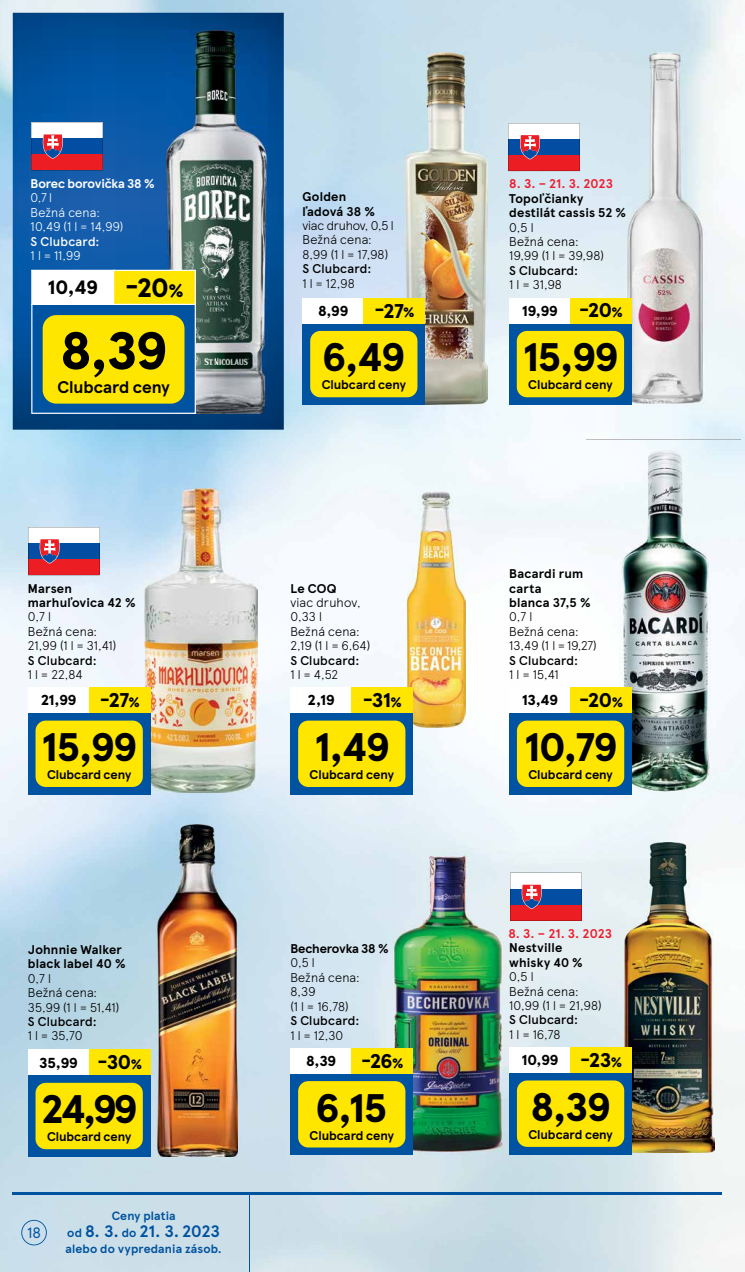
<style>
.page{position:relative;width:745px;height:1272px;background:#fff}
.page>*{position:absolute;margin:0;border:0;box-sizing:border-box;transform-origin:0 0}
.t1{font:900 52.8px "TESCO Modern";color:#000}
.t2{font:900 39.6px "TESCO Modern";letter-spacing:-.03em;color:#000}
.t3{font:900 19.8px "TESCO Modern";color:#000}
.t4{font:900 19.2px "TESCO Modern";color:#000}
.t5{font:700 16.8px "TESCO Modern";letter-spacing:-.005em;color:#000}
.t6{font:700 16.5px "TESCO Modern";letter-spacing:-.02em;color:#00539f}
.t7{font:15px "TESCO Modern";color:#00539f}
.t8{font:900 14.4px "TESCO Modern";letter-spacing:-.005em;color:#000}
.t9{font:300 12.6px/14.4px "TESCO Modern";letter-spacing:.015em;color:#000}
.t10{font:700 12.6px/14.4px "TESCO Modern";letter-spacing:.005em;color:#000}
.t11{font:500 12.6px "TESCO Modern";letter-spacing:.015em;color:#000}
.t12{font:300 12.6px/14.4px "TESCO Modern";letter-spacing:.015em;color:#fff}
.t13{font:700 12.6px "TESCO Modern";color:#ed1c2e}
.t14{font:700 12.6px "TESCO Modern";letter-spacing:-.015em;color:#fff}
.t15{font:700 12.6px "TESCO Modern";letter-spacing:-.015em;color:#000}
.t16{font:500 12.6px "TESCO Modern";letter-spacing:.015em;color:#fff}
.t17{font:700 12px "TESCO Modern";letter-spacing:.015em;color:#00539f}
.s1{font-size:26.4px}
.s2{font-size:13.5px}
.s3{font-size:19.8px}
.s4{font-size:12px}
</style>
<div class="page">
<img style="left:0;top:0;width:744px;height:1271px">
<hr style="left:248px;top:1193px;width:1px;height:78px;background:#00539f">
<svg style="left:21px;top:1219px;width:26px;height:26px"></svg>
<svg style="left:13px;top:13px;width:270px;height:416px;background:#07519a"></svg>
<img style="left:621px;top:842px;width:93px;height:310px">
<img style="left:381px;top:842px;width:135px;height:319px">
<img style="left:619px;top:449px;width:91px;height:343px">
<img style="left:407px;top:491px;width:58px;height:236px">
<img style="left:144px;top:488px;width:113px;height:305px">
<img style="left:586px;top:6px;width:154px;height:433px">
<img style="left:404px;top:52px;width:83px;height:352px">
<img style="left:166px;top:30px;width:101px;height:384px">
<img style="left:157px;top:824px;width:81px;height:332px">
<div style="left:28px;top:1075px;width:122px;height:81px;background:#0053a1"></div>
<div style="left:36px;top:1082px;width:107px;height:67px;background:#ffe600;border-radius:10px"></div>
<div style="left:28px;top:1049px;width:61px;height:26px;background:#fff"></div>
<div style="left:89px;top:1049px;width:61px;height:26px;background:#ffe600"></div>
<svg style="left:31px;top:270px;width:165px;height:144px;background:#c7c94a"></svg>
<div style="left:302px;top:323px;width:123px;height:82px;background:#0053a1"></div>
<div style="left:310px;top:331px;width:107px;height:66px;background:#ffe600;border-radius:10px"></div>
<div style="left:302px;top:298px;width:61px;height:25px;background:#fff"></div>
<div style="left:363px;top:298px;width:62px;height:25px;background:#ffe600"></div>
<svg style="left:31px;top:122px;width:72px;height:48px"></svg>
<svg style="left:508px;top:123px;width:71px;height:48px"></svg>
<div style="left:509px;top:323px;width:122px;height:82px;background:#0053a1"></div>
<div style="left:516px;top:331px;width:107px;height:66px;background:#ffe600;border-radius:10px"></div>
<div style="left:509px;top:298px;width:61px;height:25px;background:#fff"></div>
<div style="left:570px;top:298px;width:61px;height:25px;background:#ffe600"></div>
<svg style="left:28px;top:527px;width:71px;height:48px"></svg>
<div style="left:28px;top:713px;width:122px;height:81px;background:#0053a1"></div>
<div style="left:36px;top:720px;width:107px;height:67px;background:#ffe600;border-radius:10px"></div>
<div style="left:28px;top:687px;width:61px;height:26px;background:#fff"></div>
<div style="left:89px;top:687px;width:61px;height:26px;background:#ffe600"></div>
<div style="left:290px;top:713px;width:123px;height:81px;background:#0053a1"></div>
<div style="left:298px;top:720px;width:107px;height:67px;background:#ffe600;border-radius:10px"></div>
<div style="left:290px;top:687px;width:61px;height:26px;background:#fff"></div>
<div style="left:351px;top:687px;width:62px;height:26px;background:#ffe600"></div>
<div style="left:509px;top:713px;width:122px;height:81px;background:#0053a1"></div>
<div style="left:516px;top:720px;width:107px;height:67px;background:#ffe600;border-radius:10px"></div>
<div style="left:509px;top:687px;width:61px;height:26px;background:#fff"></div>
<div style="left:570px;top:687px;width:61px;height:26px;background:#ffe600"></div>
<div style="left:290px;top:1073px;width:123px;height:82px;background:#0053a1"></div>
<div style="left:298px;top:1081px;width:107px;height:66px;background:#ffe600;border-radius:10px"></div>
<div style="left:290px;top:1047px;width:61px;height:26px;background:#fff"></div>
<div style="left:351px;top:1047px;width:62px;height:26px;background:#ffe600"></div>
<svg style="left:510px;top:872px;width:71px;height:48px"></svg>
<div style="left:509px;top:1072px;width:122px;height:82px;background:#0053a1"></div>
<div style="left:516px;top:1080px;width:107px;height:66px;background:#ffe600;border-radius:10px"></div>
<div style="left:509px;top:1047px;width:61px;height:25px;background:#fff"></div>
<div style="left:570px;top:1047px;width:61px;height:25px;background:#ffe600"></div>
<hr style="left:13px;top:1191px;width:708px;height:3px;background:#00539f">
<p class="t14" style="left:31px;top:174px;width:125px">Borec borovička 38 %</p>
<p class="t12" style="left:31px;top:190px;width:94px">0,7 l<br>Bežná cena:<br>10,49 (1 l = 14,99)</p>
<p class="t16" style="left:31px;top:231px;width:70px">S Clubcard:</p>
<p class="t12" style="left:31px;top:247px;width:51px">1 l = 11,99</p>
<h3 class="t4" style="left:48px;top:273px;width:137px">10,49 <span class="s1">- 20</span> <sub>%</sub></h3>
<h1 class="t1" style="left:60px;top:310px;width:109px">8,39</h1>
<h3 class="t5" style="left:57px;top:374px;width:114px">Clubcard ceny</h3>
<p class="t10" style="left:302px;top:189px;width:74px">Golden ľadová 38 %</p>
<p class="t9" style="left:302px;top:217px;width:93px">viac druhov, 0,5 l<br>Bežná cena:<br>8,99 (1 l = 17,98)</p>
<p class="t11" style="left:302px;top:259px;width:70px">S Clubcard:</p>
<p class="t9" style="left:302px;top:275px;width:54px">1 l = 12,98</p>
<p class="t8" style="left:318px;top:299px;width:32px">8,99</p>
<h3 class="t3" style="left:374px;top:295px;width:41px">- 27 <span class="s2">%</span></h3>
<h2 class="t2" style="left:322px;top:327px;width:83px">6,49</h2>
<p class="t10" style="left:321px;top:377px;width:86px">Clubcard ceny</p>
<p class="t10" style="left:28px;top:580px;width:109px">Marsen marhuľovica 42 %</p>
<p class="t9" style="left:28px;top:609px;width:90px">0,7 l<br>Bežná cena:<br>21,99 (1 l = 31,41)</p>
<p class="t11" style="left:28px;top:650px;width:70px">S Clubcard:</p>
<p class="t9" style="left:28px;top:666px;width:56px">1 l = 22,84</p>
<p class="t8" style="left:41px;top:689px;width:101px">21,99 <span class="s3">- 27</span> <sub>%</sub></p>
<h2 class="t2" style="left:41px;top:717px;width:97px">15,99</h2>
<p class="t10" style="left:47px;top:766px;width:86px">Clubcard ceny</p>
<p class="t10" style="left:28px;top:941px;width:99px">Johnnie Walker black label 40 %</p>
<p class="t9" style="left:28px;top:970px;width:93px">0,7 l<br>Bežná cena:<br>35,99 (1 l = 51,41)</p>
<p class="t11" style="left:28px;top:1011px;width:70px">S Clubcard:</p>
<p class="t9" style="left:28px;top:1027px;width:56px">1 l = 35,70</p>
<p class="t8" style="left:39px;top:1051px;width:104px">35,99 <span class="s3">- 30</span> <sub>%</sub></p>
<h2 class="t2" style="left:41px;top:1079px;width:98px">24,99</h2>
<p class="t10" style="left:47px;top:1129px;width:86px">Clubcard ceny</p>
<p class="t7" style="left:27px;top:1221px;width:15px">18</p>
<p class="t17" style="left:112px;top:1206px;width:65px">Ceny platia</p>
<h3 class="t6" style="left:67px;top:1218px;width:154px"><span class="s4">od</span> 8. 3. <span class="s4">do</span> 21. 3. 2023</h3>
<p class="t17" style="left:65px;top:1239px;width:158px">alebo do vypredania zásob.</p>
<p class="t10" style="left:290px;top:580px;width:47px">Le COQ</p>
<p class="t9" style="left:290px;top:594px;width:81px">viac druhov,<br>0,33 l<br>Bežná cena:<br>2,19 (1 l = 6,64)</p>
<p class="t11" style="left:290px;top:650px;width:70px">S Clubcard:</p>
<p class="t9" style="left:290px;top:666px;width:49px">1 l = 4,52</p>
<p class="t8" style="left:307px;top:689px;width:28px">2,19</p>
<h3 class="t3" style="left:362px;top:685px;width:41px">- 31 <span class="s2">%</span></h3>
<h2 class="t2" style="left:314px;top:717px;width:77px">1,49</h2>
<p class="t10" style="left:309px;top:766px;width:86px">Clubcard ceny</p>
<p class="t15" style="left:290px;top:939px;width:100px">Becherovka 38 %</p>
<p class="t9" style="left:290px;top:954px;width:71px">0,5 l<br>Bežná cena:<br>8,39<br>(1 l = 16,78)</p>
<p class="t11" style="left:290px;top:1011px;width:70px">S Clubcard:</p>
<p class="t9" style="left:290px;top:1026px;width:54px">1 l = 12,30</p>
<p class="t8" style="left:306px;top:1049px;width:32px">8,39</p>
<h3 class="t3" style="left:361px;top:1045px;width:44px">- 26 <span class="s2">%</span></h3>
<h2 class="t2" style="left:316px;top:1077px;width:73px">6,15</h2>
<p class="t10" style="left:309px;top:1127px;width:86px">Clubcard ceny</p>
<p class="t13" style="left:509px;top:174px;width:105px">8. 3. – 21. 3. 2023</p>
<p class="t10" style="left:509px;top:190px;width:118px">Topoľčianky destilát cassis 52 %</p>
<p class="t9" style="left:509px;top:219px;width:96px">0,5 l<br>Bežná cena:<br>19,99 (1 l = 39,98)</p>
<p class="t11" style="left:509px;top:261px;width:70px">S Clubcard:</p>
<p class="t9" style="left:509px;top:277px;width:54px">1 l = 31,98</p>
<p class="t8" style="left:521px;top:299px;width:103px">19,99 <span class="s3">- 20</span> <sub>%</sub></p>
<h2 class="t2" style="left:522px;top:327px;width:97px">15,99</h2>
<p class="t10" style="left:528px;top:377px;width:86px">Clubcard ceny</p>
<p class="t10" style="left:509px;top:566px;width:83px">Bacardi rum carta<br>blanca 37,5 %</p>
<p class="t9" style="left:509px;top:609px;width:89px">0,7 l<br>Bežná cena:<br>13,49 (1 l = 19,27)</p>
<p class="t11" style="left:509px;top:650px;width:70px">S Clubcard:</p>
<p class="t9" style="left:509px;top:666px;width:51px">1 l = 15,41</p>
<p class="t8" style="left:521px;top:689px;width:103px">13,49 <span class="s3">- 20</span> <sub>%</sub></p>
<h2 class="t2" style="left:523px;top:717px;width:95px">10,79</h2>
<p class="t10" style="left:528px;top:766px;width:86px">Clubcard ceny</p>
<p class="t13" style="left:508px;top:923px;width:105px">8. 3. – 21. 3. 2023</p>
<p class="t10" style="left:509px;top:940px;width:75px">Nestville whisky 40 %</p>
<p class="t9" style="left:509px;top:968px;width:94px">0,5 l<br>Bežná cena:<br>10,99 (1 l = 21,98)</p>
<p class="t11" style="left:509px;top:1010px;width:70px">S Clubcard:</p>
<p class="t9" style="left:509px;top:1026px;width:53px">1 l = 16,78</p>
<p class="t8" style="left:521px;top:1049px;width:102px">10,99 <span class="s3">- 23</span> <sub>%</sub></p>
<h2 class="t2" style="left:530px;top:1076px;width:82px">8,39</h2>
<p class="t10" style="left:528px;top:1126px;width:86px">Clubcard ceny</p>
</div>
